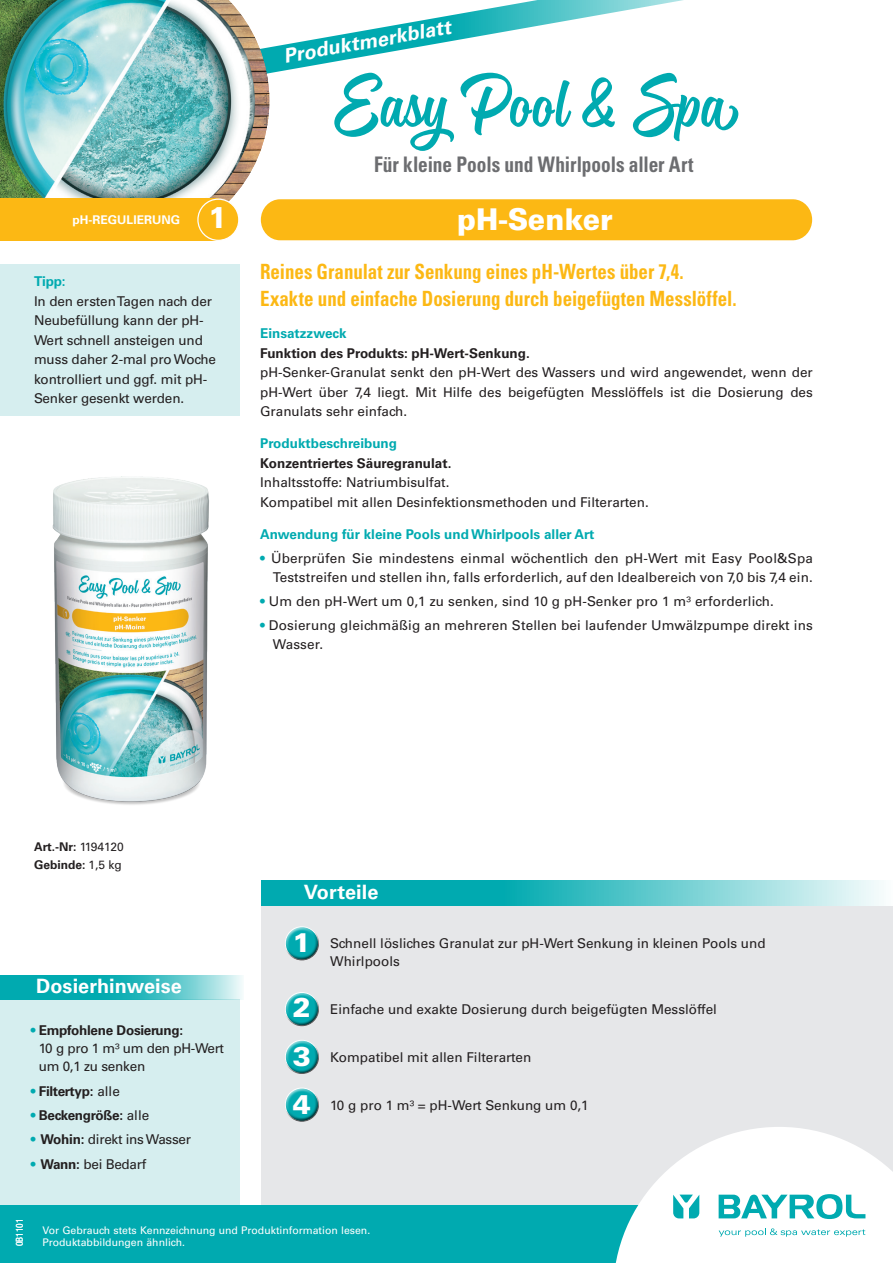
<style>
.page{position:relative;width:893px;height:1263px;background:#fff}
.page>*{position:absolute;margin:0;border:0;box-sizing:border-box;transform-origin:0 0}
.Subline_3_languages{font:85.5px "Magneton";color:#00aab0;scale:.9 1}
.Treatment_Step_Numbe{font:900 30.15px "Univers LT Std";color:#fff;scale:.9 1}
.Product_Name{font:900 30px "Univers LT Std";color:#fff;scale:.95 1}
.Advantages_Text{font:900 27px "Univers LT Std";color:#fff}
.Product_Name-2{font:700 condensed 21.45px "Univers LT Std";color:#6c6d70;scale:.9 1}
.Product_Name-3{font:700 condensed 21px "Univers LT Std";color:#fcb814;scale:.9 1}
.t1{font:700 19.8px "Univers LT Std";letter-spacing:.005em;color:#fff}
.t2{font:italic 700 19.8px "Univers LT Std";color:#fff}
.Text{font:13.5px/19.5px "Univers LT Std";letter-spacing:.01em;color:#231f20;text-align:justify}
.Advantages_Text-2{font:13.5px/18px "Univers LT Std";color:#231f20}
.Article_Numbers_and{font:13.5px/19.5px "Univers LT Std";letter-spacing:-.01em;color:#231f20}
.Text-2{font:13.5px/18px "Univers LT Std";letter-spacing:-.02em;color:#231f20}
.Subhead{font:700 13.5px "Univers LT Std";color:#00aab0}
.Text-3{font:700 13.5px "Univers LT Std";color:#231f20}
.Text-4{font:700 13.5px "Univers LT Std";letter-spacing:-.02em;color:#231f20}
.Article_Numbers_and-2{font:700 12px/18px "Univers LT Std";color:#231f20}
.t3{font:700 12px "Univers LT Std";color:#fff}
.t4{font:10.5px "Univers LT Std";color:#fff}
.t5{font:condensed 9.6px "Helvetica Neue LT Std";color:#fff}
.s1{color:#00aab0}
.s2{font-weight:400}
.s3{font-weight:700;color:#00aab0}
.s4{font-weight:700}
</style>
<div class="page">
<svg style="left:269px;top:0;width:414px;height:74px"></svg>
<img style="left:0;top:0;width:269px;height:222px">
<div style="left:262px;top:906px;width:631px;height:309px;background:#e6e7e9"></div>
<div style="left:0;top:1000px;width:239px;height:263px;background:#d6eeef"></div>
<div style="left:0;top:264px;width:239px;height:152px;background:#d6eeef"></div>
<div style="left:282px;top:923px;width:38px;height:30px;background:#fff;opacity:.75"></div>
<div style="left:283px;top:931px;width:40px;height:29px;background:#231f20;opacity:.75"></div>
<div style="left:282px;top:989px;width:38px;height:30px;background:#fff;opacity:.75"></div>
<div style="left:283px;top:997px;width:40px;height:29px;background:#231f20;opacity:.75"></div>
<div style="left:282px;top:1036px;width:38px;height:31px;background:#fff;opacity:.75"></div>
<div style="left:283px;top:1045px;width:40px;height:29px;background:#231f20;opacity:.75"></div>
<div style="left:282px;top:1084px;width:38px;height:30px;background:#fff;opacity:.75"></div>
<div style="left:283px;top:1092px;width:40px;height:30px;background:#231f20;opacity:.75"></div>
<img style="left:52px;top:476px;width:157px;height:329px">
<div style="left:261px;top:199px;width:551px;height:41px;background:#fcb814"></div>
<div style="left:0;top:199px;width:218px;height:42px;background:#fcb814"></div>
<div style="left:198px;top:199px;width:41px;height:41px;background:#fcb814;border-radius:50%"></div>
<div style="left:197px;top:199px;width:42px;height:42px;border:1px solid #fff;border-radius:50%"></div>
<div style="left:0;top:1205px;width:893px;height:58px;background:#00aab0"></div>
<svg style="left:262px;top:881px;width:619px;height:25px;background:#4ac2c6"></svg>
<svg style="left:0;top:975px;width:243px;height:25px;background:#38bcc1"></svg>
<svg style="left:615px;top:1127px;width:278px;height:136px"></svg>
<p class="t2" style="left:282px;top:45px;width:171px;rotate:-10deg">Produktmerkblatt</p>
<p class="Subline_3_languages" style="left:333px;top:60px;width:452px">Easy Pool &amp; Spa</p>
<p class="Product_Name-2" style="left:374px;top:152px;width:357px">Für kleine Pools und Whirlpools aller Art</p>
<p class="Treatment_Step_Numbe" style="left:209px;top:198px;width:22px">1</p>
<p class="Product_Name" style="left:457px;top:200px;width:165px">pH-Senker</p>
<p class="Product_Name-3" style="left:260px;top:258px;width:472px">Reines Granulat zur Senkung eines pH-Wertes über 7,4.</p>
<p class="Product_Name-3" style="left:260px;top:285px;width:531px">Exakte und einfache Dosierung durch beigefügten Messlöffel.</p>
<p class="Subhead" style="left:260px;top:325px;width:88px">Einsatzzweck</p>
<p class="Text-3" style="left:260px;top:345px;width:271px">Funktion des Produkts: pH-Wert-Senkung.</p>
<p class="Text" style="left:260px;top:363px;width:554px">pH-Senker-Granulat senkt den pH-Wert des Wassers und wird angewendet, wenn der pH-Wert über 7,4 liegt. Mit Hilfe des beigefügten Messlöffels ist die Dosierung des Granulats sehr einfach.</p>
<p class="Subhead" style="left:260px;top:436px;width:138px">Produktbeschreibung</p>
<p class="Text-3" style="left:260px;top:455px;width:193px">Konzentriertes Säuregranulat.</p>
<p class="Text" style="left:260px;top:473px;width:191px">Inhaltsstoffe: Natriumbisulfat.</p>
<p class="Text" style="left:260px;top:492px;width:390px">Kompatibel mit allen Desinfektionsmethoden und Filterarten.</p>
<p class="Subhead" style="left:260px;top:526px;width:336px">Anwendung für kleine Pools und Whirlpools aller Art</p>
<p class="Text" style="left:260px;top:548px;width:554px;text-align:right"><span class="s1">•</span> Überprüfen Sie mindestens einmal wöchentlich den pH-Wert mit Easy Pool&amp;Spa<br>Teststreifen und stellen ihn, falls erforderlich, auf den Idealbereich von 7,0 bis 7,4 ein.</p>
<p class="Text" style="left:260px;top:592px;width:515px"><span class="s1">•</span> Um den pH-Wert um 0,1 zu senken, sind 10 g pH-Senker pro 1 m³ erforderlich.</p>
<p class="Text" style="left:273px;top:615px;width:542px;text-indent:-13px"><span class="s1">•</span> Dosierung gleichmäßig an mehreren Stellen bei laufender Umwälzpumpe direkt ins<br>Wasser.</p>
<p class="t3" style="left:73px;top:213px;width:109px">pH-REGULIERUNG</p>
<p class="Subhead" style="left:34px;top:273px;width:33px">Tipp:</p>
<p class="Article_Numbers_and" style="left:34px;top:291px;width:184px">In den ersten Tagen nach der<br>Neubefüllung kann der pH-<br>Wert schnell ansteigen und muss daher 2-mal pro Woche kontrolliert und ggf. mit pH-<br>Senker gesenkt werden.</p>
<p class="Article_Numbers_and-2" style="left:34px;top:837px;width:91px">Art.-Nr: <span class="s2">1194120<br></span>Gebinde: <span class="s2">1,5 kg</span></p>
<p class="t1" style="left:36px;top:974px;width:147px">Dosierhinweise</p>
<p class="Text-2" style="left:39px;top:1021px;width:187px;text-indent:-8px"><span class="s3">•</span> <span class="s4">Empfohlene Dosierung:<br></span>10 g pro 1 m³ um den pH-Wert um 0,1 zu senken</p>
<p class="Text-4" style="left:31px;top:1083px;width:91px"><span class="s1">•</span> Filtertyp: <span class="s2">alle</span></p>
<p class="Text-4" style="left:31px;top:1107px;width:120px"><span class="s1">•</span> Beckengröße: <span class="s2">alle</span></p>
<p class="Text-2" style="left:31px;top:1131px;width:162px"><span class="s3">•</span> <span class="s4">Wohin:</span> direkt ins Wasser</p>
<p class="Text-2" style="left:31px;top:1155px;width:117px"><span class="s3">•</span> <span class="s4">Wann:</span> bei Bedarf</p>
<p class="t1" style="left:304px;top:880px;width:76px">Vorteile</p>
<p class="Advantages_Text" style="left:293px;top:925px;width:20px">1</p>
<p class="Advantages_Text-2" style="left:330px;top:934px;width:437px">Schnell lösliches Granulat zur pH-Wert Senkung in kleinen Pools und<br>Whirlpools</p>
<p class="Advantages_Text" style="left:293px;top:991px;width:20px">2</p>
<p class="Advantages_Text-2" style="left:330px;top:1000px;width:388px">Einfache und exakte Dosierung durch beigefügten Messlöffel</p>
<p class="Advantages_Text" style="left:293px;top:1039px;width:20px">3</p>
<p class="Advantages_Text-2" style="left:330px;top:1048px;width:203px">Kompatibel mit allen Filterarten</p>
<p class="Advantages_Text" style="left:293px;top:1087px;width:20px">4</p>
<p class="Advantages_Text-2" style="left:330px;top:1096px;width:260px">10 g pro 1 m³ = pH-Wert Senkung um 0,1</p>
<p class="t5" style="left:14px;top:1246px;width:29px;rotate:-90deg">0B1101</p>
<p class="t4" style="left:43px;top:1224px;width:329px">Vor Gebrauch stets Kennzeichnung und Produktinformation lesen.</p>
<p class="t4" style="left:43px;top:1236px;width:144px">Produktabbildungen ähnlich.</p>
</div>
